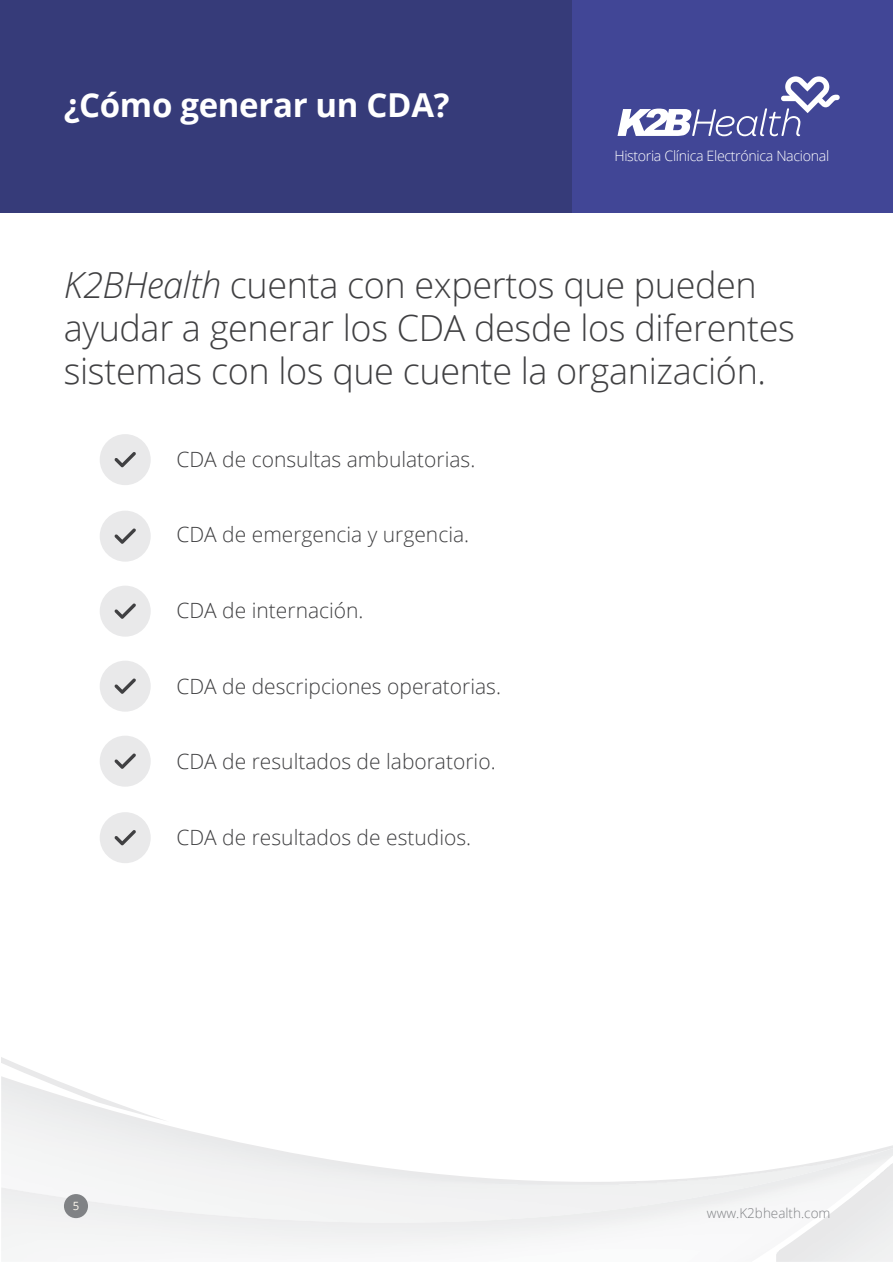
<style>
.page{position:relative;width:893px;height:1263px;background:#fff}
.page>*{position:absolute;margin:0;border:0;box-sizing:border-box;transform-origin:0 0}
.t1{font:300 36px/43.2px "Open Sans";letter-spacing:-.01em;color:#404042}
.t2{font:700 33px "Open Sans";letter-spacing:-.01em;color:#fff}
.t3{font:300 21px "Open Sans";color:#404042}
.t4{font:300 14.25px "Open Sans";letter-spacing:-.025em;color:#fff}
.t5{font:300 13.5px "Open Sans";color:#808285}
.t6{font:11.4px "Open Sans";color:#fffaf0}
.s1{font-style:italic}
</style>
<div class="page">
<svg style="left:1px;top:1057px;width:44px;height:19px"></svg>
<svg style="left:767px;top:1153px;width:126px;height:98px"></svg>
<img style="left:776px;top:1162px;width:117px;height:100px">
<div style="left:64px;top:1194px;width:24px;height:24px;background:#808285;border-radius:50%"></div>
<div style="left:0;top:0;width:593px;height:213px;background:#363b79"></div>
<div style="left:100px;top:434px;width:51px;height:51px;background:#e9e9ea;border-radius:50%"></div>
<div style="left:100px;top:511px;width:51px;height:51px;background:#e9e9ea;border-radius:50%"></div>
<div style="left:100px;top:586px;width:51px;height:51px;background:#e9e9ea;border-radius:50%"></div>
<div style="left:100px;top:661px;width:51px;height:51px;background:#e9e9ea;border-radius:50%"></div>
<div style="left:100px;top:736px;width:51px;height:51px;background:#e9e9ea;border-radius:50%"></div>
<div style="left:100px;top:812px;width:51px;height:51px;background:#e9e9ea;border-radius:50%"></div>
<div style="left:572px;top:0;width:321px;height:213px;background:#414696"></div>
<svg style="left:114px;top:753px;width:22px;height:16px"></svg>
<svg style="left:114px;top:678px;width:22px;height:16px"></svg>
<svg style="left:114px;top:603px;width:22px;height:16px"></svg>
<svg style="left:114px;top:528px;width:22px;height:16px"></svg>
<svg style="left:114px;top:452px;width:22px;height:15px"></svg>
<svg style="left:114px;top:830px;width:22px;height:15px"></svg>
<svg style="left:617px;top:76px;width:223px;height:60px"></svg>
<h2 class="t2" style="left:64px;top:82px;width:387px">¿Cómo generar un CDA?</h2>
<p class="t4" style="left:614px;top:146px;width:216px">Historia Clínica Electrónica Nacional</p>
<h1 class="t1" style="left:64px;top:262px;width:733px"><span class="s1">K2BHealth</span> cuenta con expertos que pueden ayudar a generar los CDA desde los diferentes sistemas con los que cuente la organización.</h1>
<p class="t3" style="left:176px;top:445px;width:301px">CDA de consultas ambulatorias.</p>
<p class="t3" style="left:176px;top:520px;width:294px">CDA de emergencia y urgencia.</p>
<p class="t3" style="left:176px;top:596px;width:189px">CDA de internación.</p>
<p class="t3" style="left:176px;top:671px;width:326px">CDA de descripciones operatorias.</p>
<p class="t3" style="left:176px;top:747px;width:321px">CDA de resultados de laboratorio.</p>
<p class="t3" style="left:176px;top:823px;width:296px">CDA de resultados de estudios.</p>
<p class="t6" style="left:73px;top:1197px;width:8px">5</p>
<p class="t5" style="left:707px;top:1204px;width:125px">www.K2bhealth.com</p>
</div>
